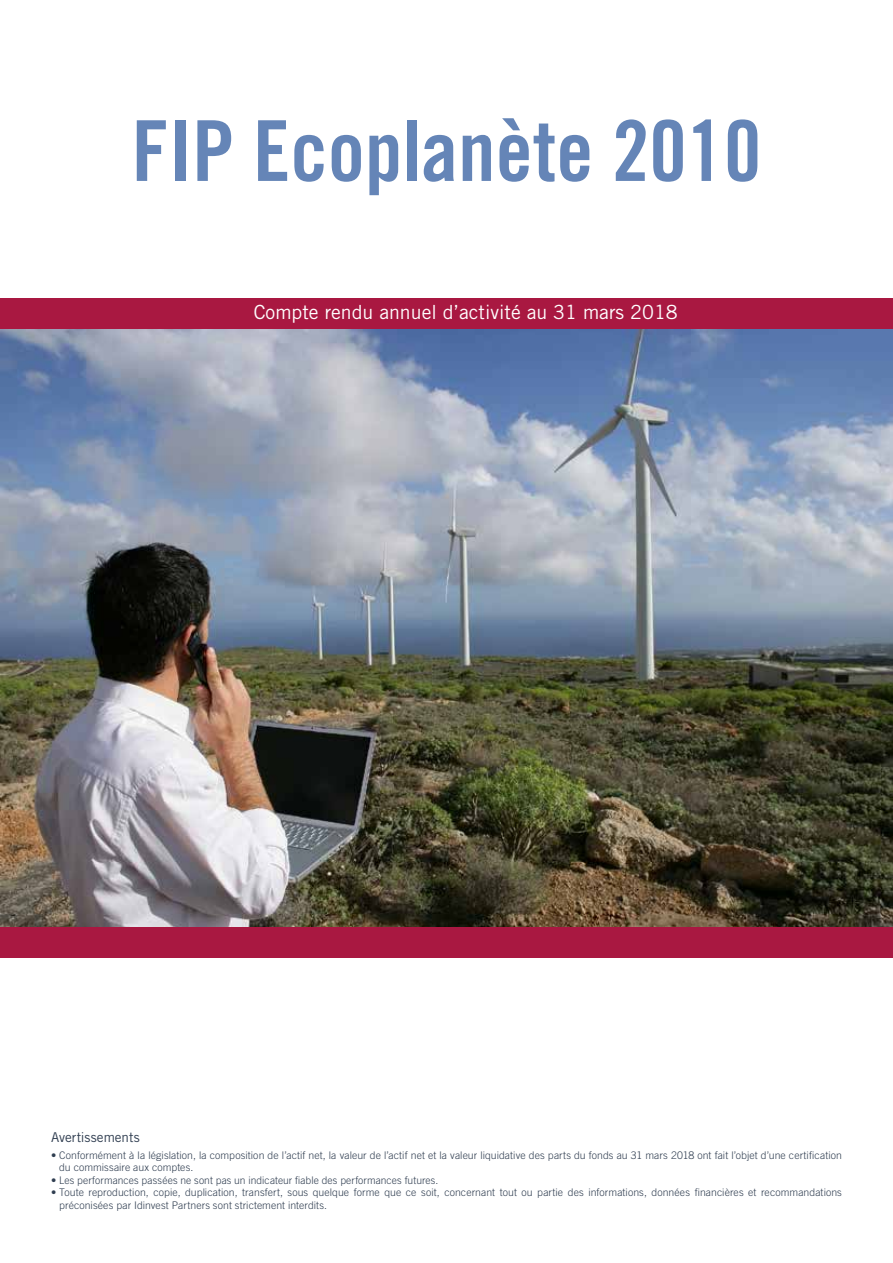
<style>
.page{position:relative;width:893px;height:1263px;background:#fff}
.page>*{position:absolute;margin:0;border:0;box-sizing:border-box;transform-origin:0 0}
.t1{font:84px "Trade Gothic LT Bold Cond Twenty";color:#6585b7}
.t2{font:19.5px "Trade Gothic LT";color:#fff}
.t3{font:13.5px "Trade Gothic LT";color:#2f3d50}
.t4{font:300 10.5px/12.6px "Trade Gothic LT";letter-spacing:.01em;color:#2f3d50}
</style>
<div class="page">
<img style="left:0;top:328px;width:893px;height:599px">
<div style="left:0;top:927px;width:893px;height:31px;background:#a91841"></div>
<div style="left:0;top:298px;width:893px;height:30px;background:#a91841"></div>
<h1 class="t1" style="left:132px;top:100px;width:631px">FIP Ecoplanète 2010</h1>
<h2 class="t2" style="left:254px;top:300px;width:426px">Compte rendu annuel d’activité au 31 mars 2018</h2>
<p class="t3" style="left:51px;top:1129px;width:90px">Avertissements</p>
<p class="t4" style="left:59px;top:1148px;width:784px;text-indent:-8px">• Conformément à la législation, la composition de l’actif net, la valeur de l’actif net et la valeur liquidative des parts du fonds au 31 mars 2018 ont fait l’objet d’une certification du commissaire aux comptes.</p>
<p class="t4" style="left:51px;top:1173px;width:389px">• Les performances passées ne sont pas un indicateur fiable des performances futures.</p>
<p class="t4" style="left:59px;top:1186px;width:784px;text-indent:-8px">• Toute reproduction, copie, duplication, transfert, sous quelque forme que ce soit, concernant tout ou partie des informations, données financières et recommandations préconisées par Idinvest Partners sont strictement interdits.</p>
</div>
